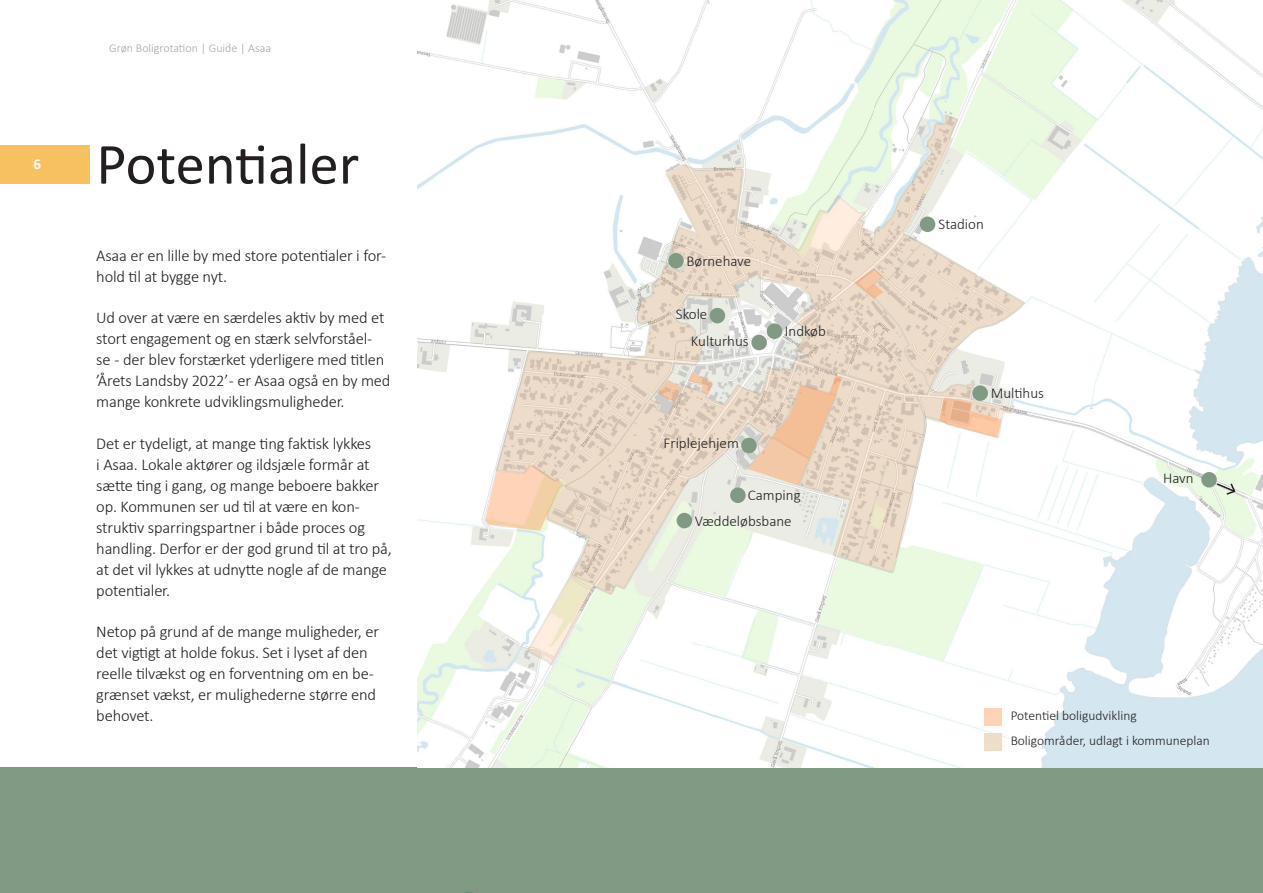
<style>
.page{position:relative;width:1263px;height:893px;background:#fff}
.page>*{position:absolute;margin:0;border:0;box-sizing:border-box;transform-origin:0 0}
.t1{font:58.8px "Calibri";color:#231f20}
.Body_Text{font:300 16.5px/21px "Calibri";letter-spacing:-.01em;color:#231f20}
.Body_Text-2{font:300 15px "Calibri";color:#231f20}
.t2{font:700 15px "Calibri";color:#fff}
.Body_Text-3{font:300 13.5px "Calibri";color:#231f20}
.Body_Text-4{font:300 12px "Calibri";color:#a5a6aa}
</style>
<div class="page">
<div style="left:0;top:145px;width:89px;height:38px;background:#f7c161"></div>
<div style="left:0;top:767px;width:1263px;height:126px;background:#809a83"></div>
<img style="left:418px;top:0;width:845px;height:767px">
<div style="left:767px;top:323px;width:15px;height:16px;background:#809a83;border-radius:50%"></div>
<div style="left:668px;top:253px;width:16px;height:16px;background:#809a83;border-radius:50%"></div>
<div style="left:972px;top:385px;width:16px;height:16px;background:#809a83;border-radius:50%"></div>
<div style="left:1201px;top:472px;width:16px;height:15px;background:#809a83;border-radius:50%"></div>
<div style="left:677px;top:513px;width:15px;height:15px;background:#809a83;border-radius:50%"></div>
<div style="left:710px;top:308px;width:15px;height:15px;background:#809a83;border-radius:50%"></div>
<div style="left:920px;top:217px;width:15px;height:15px;background:#809a83;border-radius:50%"></div>
<div style="left:983px;top:733px;width:18px;height:18px;background:#efddc7"></div>
<div style="left:730px;top:487px;width:16px;height:16px;background:#809a83;border-radius:50%"></div>
<div style="left:751px;top:335px;width:16px;height:15px;background:#809a83;border-radius:50%"></div>
<svg style="left:1215px;top:482px;width:21px;height:14px"></svg>
<div style="left:741px;top:438px;width:16px;height:15px;background:#809a83;border-radius:50%"></div>
<svg style="left:748px;top:375px;width:94px;height:111px;background:#e8ccb5"></svg>
<svg style="left:854px;top:269px;width:29px;height:30px"></svg>
<div style="left:983px;top:708px;width:18px;height:18px;background:#ffd3b7"></div>
<svg style="left:688px;top:372px;width:25px;height:23px"></svg>
<svg style="left:656px;top:380px;width:25px;height:22px"></svg>
<svg style="left:485px;top:465px;width:78px;height:66px;background:#f5d7bd"></svg>
<svg style="left:939px;top:398px;width:62px;height:40px"></svg>
<p class="t2" style="left:34px;top:154px;width:9px">6</p>
<p class="Body_Text-4" style="left:109px;top:41px;width:163px">Grøn Boligrotation | Guide | Asaa</p>
<p class="t1" style="left:96px;top:123px;width:264px">Potentialer</p>
<p class="Body_Text" style="left:96px;top:245px;width:291px">Asaa er en lille by med store potentialer i for&shy;hold til at bygge nyt.</p>
<p class="Body_Text" style="left:96px;top:307px;width:296px">Ud over at være en særdeles aktiv by med et stort engagement og en stærk selvforståel&shy;se - der blev forstærket yderligere med titlen ’Årets Landsby 2022’ - er Asaa også en by med mange konkrete udviklingsmuligheder.</p>
<p class="Body_Text" style="left:96px;top:432px;width:297px">Det er tydeligt, at mange ting faktisk lykkes<br>i Asaa. Lokale aktører og ildsjæle formår at sætte ting i gang, og mange beboere bakker op. Kommunen ser ud til at være en kon&shy;struktiv sparringspartner i både proces og handling. Derfor er der god grund til at tro på, at det vil lykkes at udnytte nogle af de mange potentialer.</p>
<p class="Body_Text" style="left:96px;top:621px;width:284px">Netop på grund af de mange muligheder, er det vigtigt at holde fokus. Set i lyset af den reelle tilvækst og en forventning om en be&shy;grænset vækst, er mulighederne større end behovet.</p>
<p class="Body_Text-2" style="left:686px;top:251px;width:66px">Børnehave</p>
<p class="Body_Text-2" style="left:676px;top:305px;width:33px">Skole</p>
<p class="Body_Text-2" style="left:691px;top:332px;width:59px">Kulturhus</p>
<p class="Body_Text-2" style="left:664px;top:434px;width:77px">Friplejehjem</p>
<p class="Body_Text-2" style="left:785px;top:322px;width:42px">Indkøb</p>
<p class="Body_Text-2" style="left:748px;top:486px;width:54px">Camping</p>
<p class="Body_Text-2" style="left:695px;top:511px;width:98px">Væddeløbsbane</p>
<p class="Body_Text-2" style="left:938px;top:214px;width:47px">Stadion</p>
<p class="Body_Text-2" style="left:991px;top:384px;width:55px">Multihus</p>
<p class="Body_Text-2" style="left:1163px;top:469px;width:32px">Havn</p>
<p class="Body_Text-3" style="left:1011px;top:707px;width:128px">Potentiel boligudvikling</p>
<p class="Body_Text-3" style="left:1011px;top:732px;width:201px">Boligområder, udlagt i kommuneplan</p>
</div>
